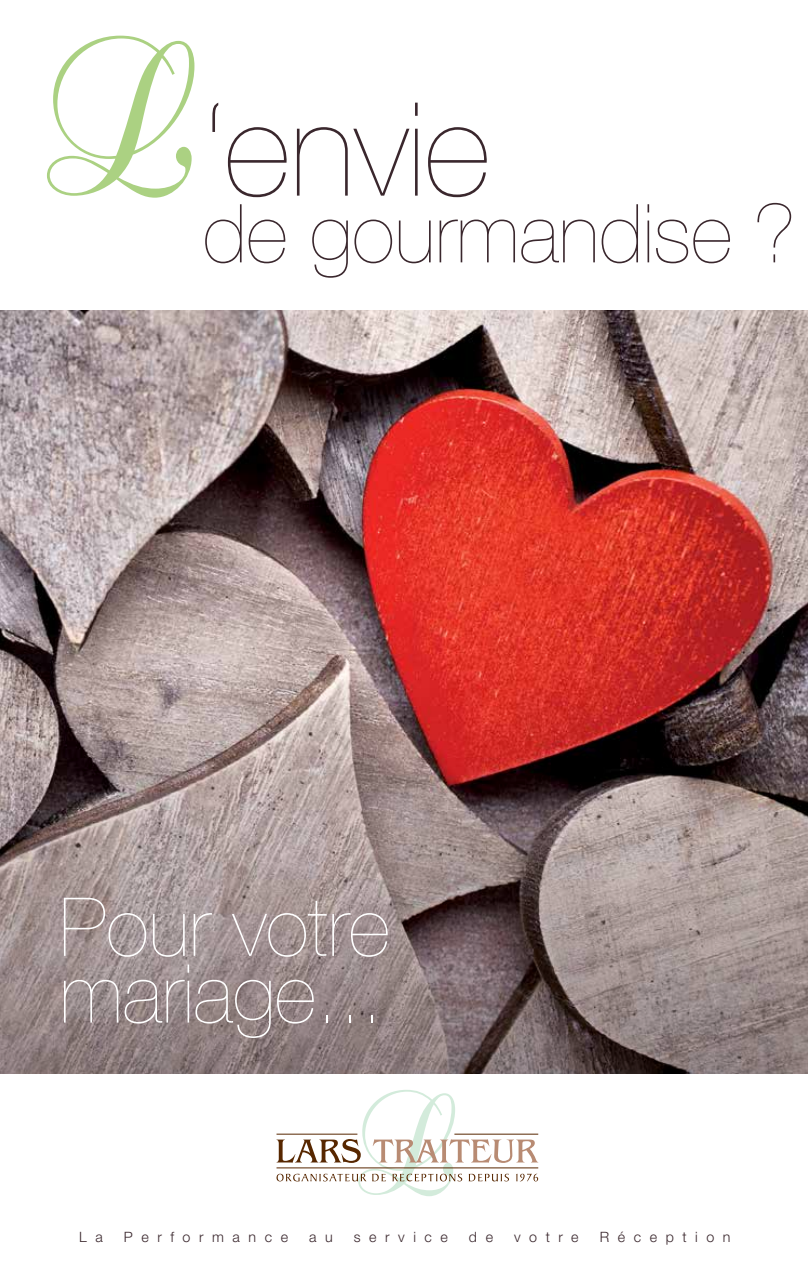
<style>
.page{position:relative;width:808px;height:1263px;background:#fff}
.page>*{position:absolute;margin:0;border:0;box-sizing:border-box;transform-origin:0 0}
.t1{font:200 130.2px "Helvetica Neue";color:#3a272d}
.t2{font:200 81.3px/66.8px "Helvetica Neue";color:#fff}
.t3{font:200 81.3px "Helvetica Neue";color:#3a272d}
.t4{font:300 14.25px "Helvetica Neue";letter-spacing:.6em;color:#3a272d}
</style>
<div class="page">
<svg style="left:276px;top:1090px;width:262px;height:106px"></svg>
<img style="left:0;top:310px;width:808px;height:376px">
<svg style="left:47px;top:36px;width:147px;height:162px"></svg>
<svg style="left:0;top:686px;width:808px;height:388px;background:#937b7a"></svg>
<h1 class="t1" style="left:203px;top:74px;width:288px">‘envie</h1>
<h2 class="t3" style="left:203px;top:187px;width:594px">de gourmandise ?</h2>
<h2 class="t2" style="left:60px;top:893px;width:332px">Pour votre mariage...</h2>
<p class="t4" style="left:79px;top:1228px;width:25px">L a</p>
<p class="t4" style="left:124px;top:1228px;width:166px">Performance</p>
<p class="t4" style="left:309px;top:1228px;width:25px">a u</p>
<p class="t4" style="left:354px;top:1228px;width:96px">service</p>
<p class="t4" style="left:469px;top:1228px;width:26px">d e</p>
<p class="t4" style="left:514px;top:1228px;width:66px">votre</p>
<p class="t4" style="left:600px;top:1228px;width:132px">Réception</p>
</div>
